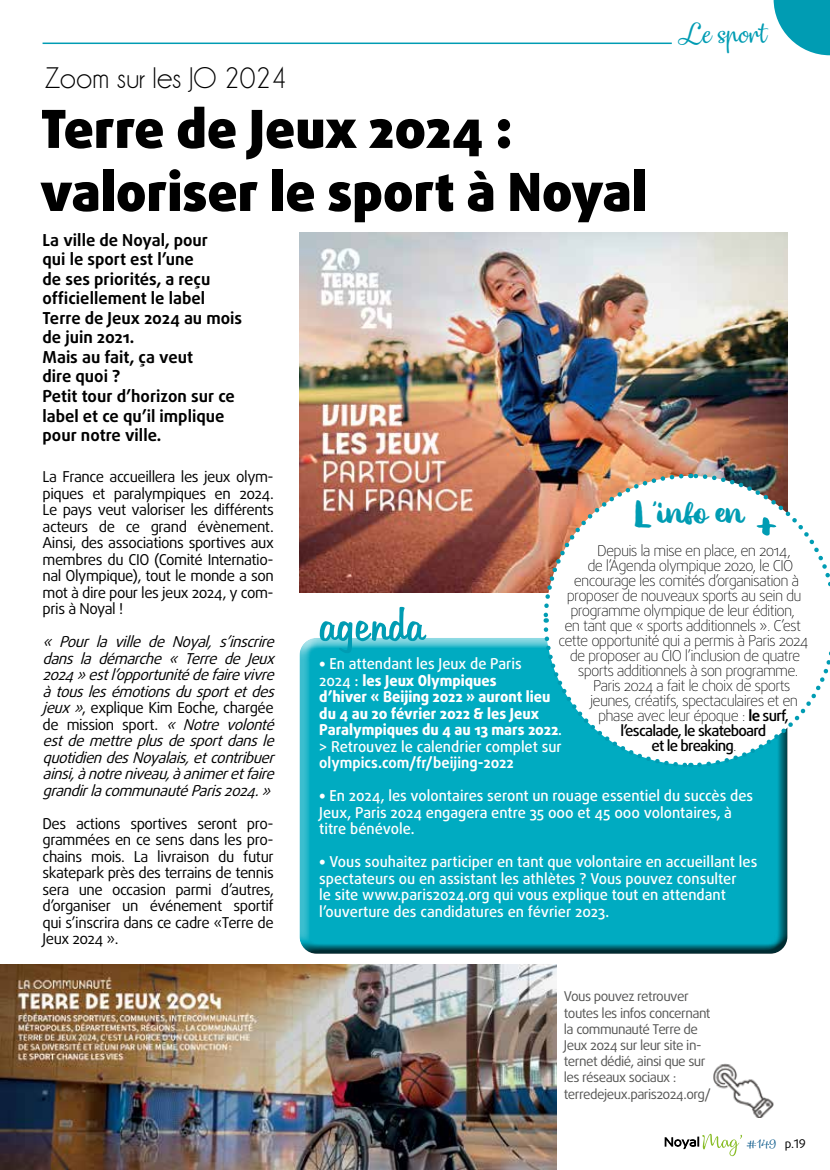
<style>
.page{position:relative;width:830px;height:1170px;background:#fff}
.page>*{position:absolute;margin:0;border:0;box-sizing:border-box;transform-origin:0 0}
.t1{font:900 52.5px/63px "Daxline";color:#000}
.t2{font:39px "Ice Valley";color:#009cb3}
.t3{font:30px "Champagne&Limousines";color:#000}
.t4{font:27px "Dulcelin";color:#009cb3}
.t5{font:700 16.5px/19.5px "Daxline";color:#000}
.t6{font:15px/16.5px "Daxline";letter-spacing:-.03em;color:#000;text-align:justify}
.t7{font:100 15px "Daxline";letter-spacing:-.05em;color:#000}
.t8{font:500 15px/16.5px "Daxline";color:#fff}
.t9{font:italic 15px/16.5px "Daxline";color:#000}
.t10{font:800 15px/16.5px "Daxline";color:#fff}
.t11{font:500 15px "Daxline";letter-spacing:-.05em;color:#000}
.t12{font:700 15px "Daxline";color:#fff}
.t13{font:13.5px/16.2px "Daxline";letter-spacing:-.04em;color:#575756}
.t14{font:12px "Dulcelin";color:#015386}
.s1{font-style:normal}
.s2{font-weight:700}
.s3{font-weight:500}
.s4{font-weight:100}
.s5{font-weight:800}
.s6{font-family:"Daxline LF";color:#000}
</style>
<div class="page">
<svg style="left:664px;top:1133px;width:77px;height:22px"></svg>
<hr style="left:43px;top:43px;width:628px;height:1px;background:#009cb3">
<svg style="left:773px;top:0;width:56px;height:55px"></svg>
<img style="left:299px;top:232px;width:488px;height:360px">
<img style="left:0;top:964px;width:556px;height:205px">
<img style="left:713px;top:1063px;width:60px;height:54px">
<div style="left:299px;top:641px;width:489px;height:313px;background:#000;opacity:.75"></div>
<svg style="left:319px;top:607px;width:107px;height:46px"></svg>
<svg style="left:541px;top:471px;width:289px;height:298px"></svg>
<h3 class="t3" style="left:44px;top:63px;width:244px">Zoom sur les JO 2024</h3>
<h1 class="t1" style="left:40px;top:97px;width:607px">Terre de Jeux 2024 : valoriser le sport à Noyal</h1>
<h3 class="t4" style="left:680px;top:17px;width:89px">Le sport</h3>
<p class="t5" style="left:43px;top:230px;width:201px">La ville de Noyal, pour<br>qui le sport est l’une<br>de ses priorités, a reçu officiellement le label<br>Terre de Jeux 2024 au mois de juin 2021.<br>Mais au fait, ça veut<br>dire quoi ?<br>Petit tour d’horizon sur ce label et ce qu’il implique pour notre ville.</p>
<p class="t6" style="left:43px;top:468px;width:233px">La France accueillera les jeux olym&shy;piques et paralympiques en 2024.<br>Le pays veut valoriser les différents acteurs de ce grand évènement.<br>Ainsi, des associations sportives aux membres du CIO (Comité Internatio&shy;nal Olympique), tout le monde a son mot à dire pour les jeux 2024, y com&shy;pris à Noyal !</p>
<p class="t9" style="left:43px;top:633px;width:237px">« Pour la ville de Noyal, s’inscrire dans la démarche « Terre de Jeux 2024»estl’opportunitédefairevivre àtouslesémotionsdusportetdes jeux»<span class="s1">, explique Kim Eoche, chargée de mission sport.</span> « Notre volonté estdemettreplusdesportdansle quotidiendesNoyalais,etcontribuer ainsi,ànotreniveau,àanimeretfaire grandirlacommunautéParis2024.»</p>
<p class="t6" style="left:43px;top:815px;width:233px">Des actions sportives seront pro&shy;grammées en ce sens dans les pro&shy;chains mois. La livraison du futur skatepark près des terrains de tennis sera une occasion parmi d’autres, d’organiser un événement sportif qui s’inscrira dans ce cadre «Terre de Jeux 2024 ».</p>
<h2 class="t2" style="left:633px;top:494px;width:112px">L’info en</h2>
<p class="t7" style="left:597px;top:541px;width:195px">Depuis la mise en place, en 2014,</p>
<p class="t7" style="left:587px;top:556px;width:207px">de l’Agenda olympique 2020, le CIO</p>
<p class="t7" style="left:573px;top:571px;width:227px">encourage les comités d’organisation à</p>
<p class="t7" style="left:566px;top:586px;width:236px">proposer de nouveaux sports au sein du</p>
<p class="t7" style="left:570px;top:601px;width:226px">programme olympique de leur édition,</p>
<p class="t7" style="left:564px;top:616px;width:238px">en tant que « sports additionnels ». C’est</p>
<p class="t7" style="left:558px;top:631px;width:251px">cette opportunité qui a permis à Paris 2024</p>
<p class="t7" style="left:569px;top:646px;width:232px">de proposer au CIO l’inclusion de quatre</p>
<p class="t7" style="left:577px;top:661px;width:222px">sports additionnels à son programme.</p>
<p class="t7" style="left:592px;top:676px;width:199px">Paris 2024 a fait le choix de sports</p>
<p class="t7" style="left:589px;top:691px;width:209px">jeunes, créatifs, spectaculaires et en</p>
<p class="t7" style="left:597px;top:706px;width:192px">phase avec leur époque : <span class="s2">le</span> <span class="s3">surf,</span></p>
<p class="t11" style="left:620px;top:721px;width:147px">l’escalade, le skateboard</p>
<p class="t11" style="left:651px;top:736px;width:87px">et le breaking<span class="s4">.</span></p>
<p class="t10" style="left:319px;top:655px;width:244px">• <span class="s3">En attendant les Jeux de Paris<br>2024 :</span> les Jeux Olympiques<br>d’hiver « Beijing 2022 » auront lieu du 4 au 20 février 2022 &amp; les Jeux<br>Paralympiques du 4 au 13 mars 2022<span class="s3">. &gt; Retrouvez le calendrier complet sur</span></p>
<p class="t12" style="left:319px;top:753px;width:196px">olympics.com/fr/beijing-2022</p>
<p class="t8" style="left:319px;top:787px;width:435px"><span class="s5">•</span> En 2024, les volontaires seront un rouage essentiel du succès des<br>Jeux, Paris 2024 engagera entre 35 000 et 45 000 volontaires, à titre bénévole.</p>
<p class="t8" style="left:319px;top:853px;width:439px"><span class="s5">•</span> Vous souhaitez participer en tant que volontaire en accueillant les spectateurs ou en assistant les athlètes ? Vous pouvez consulter<br>le site www.paris2024.org qui vous explique tout en attendant l’ouverture des candidatures en février 2023.</p>
<p class="t13" style="left:563px;top:988px;width:149px">Vous pouvez retrouver toutes les infos concernant la communauté Terre de<br>Jeux 2024 sur leur site in&shy;ternet dédié, ainsi que sur les réseaux sociaux : terredejeux.paris2024.org/</p>
<p class="t14" style="left:746px;top:1136px;width:61px">#149 <span class="s6">p.19</span></p>
</div>
